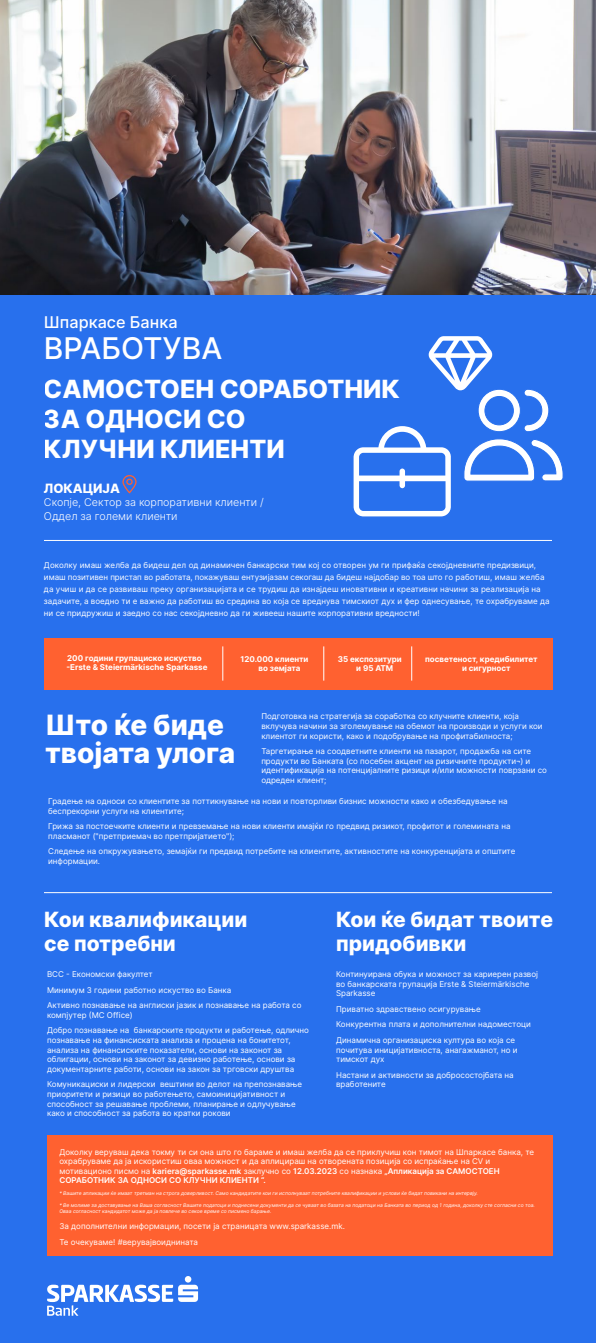
<style>
.page{position:relative;width:596px;height:1343px;background:#fff}
.page>*{position:absolute;margin:0;border:0;box-sizing:border-box;transform-origin:0 0}
.t1{font:500 29.9px "Inter";color:#fff}
.t2{font:800 28px/28.1px "Inter";color:#fff}
.t3{font:800 25.1px/30px "Inter";color:#fff}
.t4{font:800 21px/24px "Inter";color:#fff}
.t5{font:500 16.2px "Inter";color:#fff}
.t6{font:800 12.8px "Inter";color:#fff}
.t7{font:300 10.7px/13.5px "Inter";color:#fff}
.t8{font:8px/9.6px "Inter";color:#fff}
.t9{font:700 8px/9px "Inter";color:#fff}
.t10{font:italic 5px/6px "Inter";color:#fff}
.s1{font-weight:600}
</style>
<div class="page">
<img style="left:0;top:0;width:595px;height:295px">
<div style="left:0;top:295px;width:595px;height:1048px;background:#2870ed"></div>
<hr style="left:44px;top:540px;width:507px;height:1px;background:#fff">
<hr style="left:44px;top:892px;width:507px;height:1px;background:#fff">
<svg style="left:122px;top:475px;width:14px;height:18px"></svg>
<div style="left:44px;top:638px;width:507px;height:51px;background:#ff6130"></div>
<hr style="left:222px;top:646px;width:1px;height:35px;background:#fff">
<hr style="left:323px;top:646px;width:1px;height:35px;background:#fff">
<hr style="left:411px;top:646px;width:1px;height:35px;background:#fff">
<div style="left:47px;top:1135px;width:505px;height:120px;background:#ff6130"></div>
<svg style="left:47px;top:1285px;width:151px;height:31px"></svg>
<div style="left:185px;top:1276px;width:6px;height:7px;background:#fff;border-radius:50%"></div>
<svg style="left:353px;top:336px;width:210px;height:181px"></svg>
<h3 class="t5" style="left:44px;top:310px;width:135px">Шпаркасе Банка</h3>
<h1 class="t1" style="left:44px;top:326px;width:180px">ВРАБОТУВА</h1>
<h3 class="t3" style="left:44px;top:373px;width:357px">САМОСТОЕН СОРАБОТНИК<br>ЗА ОДНОСИ СО<br>КЛУЧНИ КЛИЕНТИ</h3>
<h3 class="t6" style="left:44px;top:478px;width:77px">ЛОКАЦИЈА</h3>
<h3 class="t7" style="left:44px;top:495px;width:221px">Скопје, Сектор за корпоративни клиенти /<br>Оддел за големи клиенти</h3>
<p class="t8" style="left:44px;top:559px;width:507px;line-height:12px">Доколку имаш желба да бидеш дел од динамичен банкарски тим кој со отворен ум ги прифаќа секојдневните предизвици, имаш позитивен пристап во работата, покажуваш ентузијазам секогаш да бидеш најдобар во тоа што го работиш, имаш желба да учиш и да се развиваш преку организацијата и се трудиш да изнајдеш иновативни и креативни начини за реализација на задачите, а воедно ти е важно да работиш во средина во која се вреднува тимскиот дух и фер однесување, те охрабруваме да ни се придружиш и заедно со нас секојдневно да ги живееш нашите корпоративни вредности!</p>
<p class="t9" style="left:66px;top:653px;width:142px">200 години групациско искуство -Erste &amp; Steiermärkische Sparkasse</p>
<p class="t9" style="left:461px;top:654px;width:77px;text-indent:-37px">посветеност, кредибилитет и сигурност</p>
<p class="t9" style="left:258px;top:654px;width:51px;text-indent:-18px">120.000 клиенти во земјата</p>
<p class="t9" style="left:356px;top:654px;width:47px;text-indent:-18px">35 експозитури и 95 ATM</p>
<h2 class="t2" style="left:45px;top:710px;width:191px">Што ќе биде твојата улога</h2>
<p class="t8" style="left:261px;top:711px;width:283px">Подготовка на стратегија за соработка со клучните клиенти, која вклучува начини за зголемување на обемот на производи и услуги кои клиентот ги користи, како и подобрување на профитабилноста;</p>
<p class="t8" style="left:261px;top:746px;width:287px">Таргетирање на соодветните клиенти на пазарот, продажба на сите продукти во Банката (со посебен акцент на ризичните продукти¬) и идентификација на потенцијалните ризици и/или можности поврзани со одреден клиент;</p>
<p class="t8" style="left:48px;top:796px;width:460px">Градење на односи со клиентите за поттикнување на нови и повторливи бизнис можности како и обезбедување на беспрекорни услуги на клиентите;</p>
<p class="t8" style="left:48px;top:821px;width:463px">Грижа за постоечките клиенти и превземање на нови клиенти имајќи го предвид ризикот, профитот и големината на пласманот ("претприемач во претпријатието");</p>
<p class="t8" style="left:48px;top:846px;width:468px">Следење на опкружувањето, земајќи ги предвид потребите на клиентите, активностите на конкуренцијата и општите информации.</p>
<h3 class="t4" style="left:44px;top:907px;width:204px">Кои квалификации се потребни</h3>
<h3 class="t4" style="left:336px;top:907px;width:218px">Кои ќе бидат твоите придобивки</h3>
<p class="t8" style="left:47px;top:966px;width:256px;line-height:15.6px">ВСС - Економски факултет<br>Минимум 3 години работно искуство во Банка<br>Активно познавање на англиски јазик и познавање на работа со</p>
<p class="t8" style="left:47px;top:1007px;width:263px;line-height:15.6px">компјутер (МC Office)<br>Добро познавање на банкарските продукти и работење, одлично</p>
<p class="t8" style="left:47px;top:1035px;width:250px">познавање на финансиската анализа и процена на бонитетот, анализа на финансиските показатели, основи на законот за облигации, основи на законот за девизно работење, основи за документарните работи, основи на закон за трговски друштва</p>
<p class="t8" style="left:47px;top:1079px;width:256px">Комуникациски и лидерски вештини во делот на препознавање приоритети и ризици во работењето, самоиницијативност и способност за решавање проблеми, планирање и одлучување како и способност за работа во кратки рокови</p>
<p class="t8" style="left:336px;top:969px;width:203px">Континуирана обука и можност за кариерен развој во банкарската групација Erste &amp; Steiermärkische<br>Sparkasse</p>
<p class="t8" style="left:336px;top:1001px;width:196px;line-height:15.6px">Приватно здравствено осигурување<br>Конкурентна плата и дополнителни надоместоци<br>Динамична организациска култура во која се</p>
<p class="t8" style="left:336px;top:1045px;width:183px">почитува иницијативноста, анагажманот, но и тимскот дух</p>
<p class="t8" style="left:336px;top:1070px;width:179px">Настани и активности за добросостојбата на вработените</p>
<p class="t8" style="left:59px;top:1147px;width:476px">Доколку веруваш дека токму ти си она што го бараме и имаш желба да се приклучиш кон тимот на Шпаркасе банка, те охрабруваме да ја искористиш оваа можност и да аплицираш на отворената позиција со испраќање на CV и мотивационо писмо на <span class="s1">kariera@sparkasse.mk</span> заклучно со <span class="s1">12.03.2023</span> со назнака <span class="s1">„Апликација за САМОСТОЕН СОРАБОТНИК ЗА ОДНОСИ СО КЛУЧНИ КЛИЕНТИ “.</span></p>
<p class="t10" style="left:59px;top:1191px;width:420px">* Вашите апликации ќе имаат третман на строга доверливост. Само кандидатите кои ги исполнуваат потребните квалификации и услови ќе бидат повикани на интервју.</p>
<p class="t10" style="left:59px;top:1203px;width:476px">* Ве молиме за доставување на Ваша согласност Вашите податоци и поднесени документи да се чуваат во базата на податоци на Банката во период од 1 година, доколку сте согласни со тоа.<br>Оваа согласност кандидатот може да ја повлече во секое време со писмено барање.</p>
<p class="t8" style="left:59px;top:1218px;width:287px;line-height:15.6px">За дополнителни информации, посети ја страницата www.sparkasse.mk.<br>Те очекуваме! #верувајвоиднината</p>
</div>
